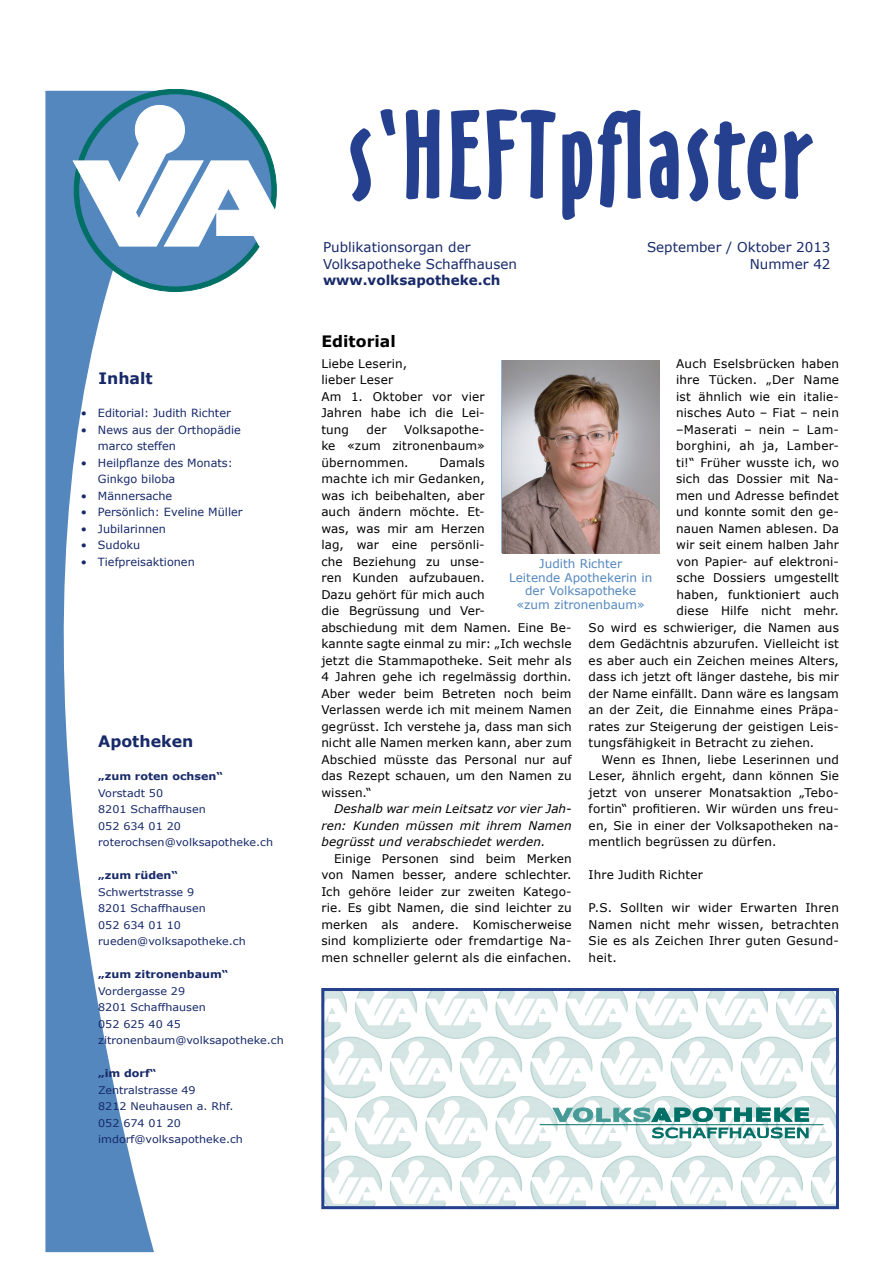
<style>
.page{position:relative;width:893px;height:1263px;background:#fff}
.page>*{position:absolute;margin:0;border:0;box-sizing:border-box;transform-origin:0 0}
.t1{font:112.5px "Oz Handicraft BT";letter-spacing:.05em;color:#25408f}
.t2{font:700 15.75px "Verdana";color:#172969}
.t3{font:700 15.75px "Verdana";color:#000}
.t4{font:13.5px/16.5px "Verdana";color:#172969}
.t5{font:700 13.5px "Verdana";color:#172969}
.t6{font:12px/16.5px "Verdana";letter-spacing:.015em;color:#000;text-align:justify}
.t7{font:italic 12px/16.5px "Verdana";letter-spacing:.015em;color:#000;text-align:justify}
.t8{font:12px/13.5px "Verdana";color:#5387bd;text-align:center}
.t9{font:11.25px/16.5px "Verdana";color:#172969}
.t10{font:10.5px/16.5px "Verdana";color:#172969;scale:1.06 1}
.t11{font:700 10.5px "Verdana";color:#172969;scale:1.06 1}
</style>
<div class="page">
<svg style="left:45px;top:91px;width:120px;height:1161px"></svg>
<svg style="left:74px;top:89px;width:202px;height:202px"></svg>
<div style="left:80px;top:95px;width:191px;height:191px;background:#5387bd;border-radius:50%"></div>
<svg style="left:73px;top:98px;width:204px;height:149px"></svg>
<img style="left:502px;top:472px;width:157px;height:81px">
<img style="left:325px;top:992px;width:22px;height:44px">
<img style="left:355px;top:992px;width:62px;height:47px">
<img style="left:425px;top:992px;width:63px;height:47px">
<img style="left:495px;top:992px;width:63px;height:47px">
<img style="left:565px;top:992px;width:63px;height:47px">
<img style="left:636px;top:992px;width:62px;height:47px">
<img style="left:706px;top:992px;width:62px;height:47px">
<img style="left:776px;top:992px;width:59px;height:47px">
<img style="left:325px;top:1098px;width:22px;height:57px">
<img style="left:355px;top:1096px;width:62px;height:62px">
<img style="left:425px;top:1096px;width:63px;height:62px">
<img style="left:495px;top:1096px;width:63px;height:62px">
<img style="left:565px;top:1096px;width:63px;height:62px">
<img style="left:636px;top:1096px;width:62px;height:62px">
<img style="left:706px;top:1096px;width:63px;height:62px">
<img style="left:776px;top:1096px;width:59px;height:62px">
<img style="left:325px;top:1036px;width:58px;height:62px">
<img style="left:390px;top:1036px;width:63px;height:62px">
<img style="left:460px;top:1036px;width:63px;height:62px">
<img style="left:530px;top:1036px;width:63px;height:62px">
<img style="left:600px;top:1036px;width:63px;height:62px">
<img style="left:670px;top:1036px;width:63px;height:62px">
<img style="left:741px;top:1036px;width:62px;height:62px">
<img style="left:811px;top:1036px;width:24px;height:62px">
<img style="left:325px;top:1155px;width:58px;height:50px">
<img style="left:390px;top:1155px;width:63px;height:50px">
<img style="left:460px;top:1155px;width:63px;height:50px">
<img style="left:530px;top:1155px;width:63px;height:50px">
<img style="left:600px;top:1155px;width:63px;height:50px">
<img style="left:670px;top:1155px;width:63px;height:50px">
<img style="left:741px;top:1155px;width:62px;height:50px">
<img style="left:811px;top:1155px;width:24px;height:50px">
<div style="left:321px;top:988px;width:518px;height:221px;border:3px solid #25408f"></div>
<svg style="left:653px;top:1128px;width:155px;height:10px"></svg>
<hr style="left:540px;top:1124px;width:283px;height:1px;background:#006f66">
<svg style="left:553px;top:1108px;width:198px;height:14px"></svg>
<svg style="left:757px;top:1108px;width:52px;height:13px"></svg>
<svg style="left:350px;top:128px;width:21px;height:74px"></svg>
<svg style="left:380px;top:109px;width:16px;height:27px"></svg>
<svg style="left:405px;top:109px;width:35px;height:91px"></svg>
<svg style="left:450px;top:109px;width:229px;height:363px"></svg>
<svg style="left:687px;top:121px;width:126px;height:81px"></svg>
<h1 class="t1" style="left:350px;top:90px;width:462px">s‘HEFTpflaster</h1>
<p class="t4" style="left:323px;top:239px;width:196px">Publikationsorgan der<br>Volksapotheke Schaffhausen</p>
<p class="t5" style="left:323px;top:271px;width:179px">www.volksapotheke.ch</p>
<p class="t4" style="left:647px;top:239px;width:185px;text-align:right">September / Oktober 2013<br>Nummer 42</p>
<h2 class="t3" style="left:321px;top:330px;width:76px">Editorial</h2>
<p class="t6" style="left:321px;top:355px;width:165px;text-align:left">Liebe Leserin,<br>lieber Leser<br>Am 1. Oktober vor vier<br>Jahren habe ich die Lei&shy;tung</p>
<p class="t6" style="left:676px;top:355px;width:164px">Auch Eselsbrücken haben</p>
<p class="t6" style="left:676px;top:371px;width:164px">ihre Tücken. „Der Name</p>
<p class="t6" style="left:676px;top:388px;width:164px">ist ähnlich wie ein italie-</p>
<p class="t6" style="left:676px;top:404px;width:164px">nisches Auto – Fiat – nein</p>
<p class="t6" style="left:676px;top:421px;width:164px">–Maserati – nein – Lam-</p>
<p class="t6" style="left:676px;top:437px;width:164px">borghini, ah ja, Lamber-</p>
<p class="t6" style="left:676px;top:454px;width:164px">ti!“ Früher wusste ich, wo</p>
<p class="t6" style="left:676px;top:470px;width:164px">sich das Dossier mit Na-</p>
<p class="t6" style="left:676px;top:487px;width:164px">men und Adresse befindet</p>
<p class="t6" style="left:676px;top:503px;width:164px">und konnte somit den ge-</p>
<p class="t6" style="left:676px;top:520px;width:164px">nauen Namen ablesen. Da</p>
<p class="t6" style="left:676px;top:536px;width:164px">wir seit einem halben Jahr</p>
<p class="t6" style="left:677px;top:553px;width:164px">von Papier- auf elektroni-</p>
<p class="t6" style="left:677px;top:569px;width:164px">sche Dossiers umgestellt</p>
<p class="t6" style="left:677px;top:586px;width:164px">haben, funktioniert auch</p>
<p class="t6" style="left:677px;top:602px;width:164px">diese Hilfe nicht mehr.</p>
<p class="t6" style="left:589px;top:619px;width:252px">So wird es schwieriger, die Namen aus</p>
<p class="t6" style="left:589px;top:635px;width:252px">dem Gedächtnis abzurufen. Vielleicht ist</p>
<p class="t6" style="left:589px;top:652px;width:252px">es aber auch ein Zeichen meines Alters,</p>
<p class="t6" style="left:589px;top:668px;width:252px">dass ich jetzt oft länger dastehe, bis mir</p>
<p class="t6" style="left:589px;top:685px;width:252px">der Name einfällt. Dann wäre es langsam</p>
<p class="t6" style="left:589px;top:701px;width:252px">an der Zeit, die Einnahme eines Präpa-</p>
<p class="t6" style="left:589px;top:718px;width:252px">rates zur Steigerung der geistigen Leis-</p>
<p class="t6" style="left:589px;top:734px;width:227px">tungsfähigkeit in Betracht zu ziehen.</p>
<p class="t6" style="left:601px;top:751px;width:239px">Wenn es Ihnen, liebe Leserinnen und</p>
<p class="t6" style="left:589px;top:767px;width:252px">Leser, ähnlich ergeht, dann können Sie</p>
<p class="t6" style="left:589px;top:784px;width:252px">jetzt von unserer Monatsaktion „Tebo-</p>
<p class="t6" style="left:589px;top:800px;width:252px">fortin“ profitieren. Wir würden uns freu-</p>
<p class="t6" style="left:589px;top:817px;width:252px">en, Sie in einer der Volksapotheken na-</p>
<p class="t6" style="left:589px;top:833px;width:189px">mentlich begrüssen zu dürfen.</p>
<p class="t6" style="left:589px;top:866px;width:116px">Ihre Judith Richter</p>
<p class="t6" style="left:589px;top:899px;width:252px">P.S. Sollten wir wider Erwarten Ihren Namen nicht mehr wissen, betrachten Sie es als Zeichen Ihrer guten Gesund&shy;heit.</p>
<h2 class="t2" style="left:99px;top:367px;width:56px">Inhalt</h2>
<p class="t9" style="left:81px;top:405px;width:151px">• Editorial: Judith Richter</p>
<p class="t9" style="left:98px;top:421px;width:144px;text-indent:-17px">• News aus der Orthopädie marco steffen</p>
<p class="t9" style="left:98px;top:454px;width:136px;text-indent:-17px">• Heilpflanze des Monats:<br>Ginkgo biloba</p>
<p class="t9" style="left:81px;top:487px;width:93px">• Männersache</p>
<p class="t9" style="left:81px;top:504px;width:163px">• Persönlich: Eveline Müller</p>
<p class="t9" style="left:81px;top:520px;width:87px">• Jubilarinnen</p>
<p class="t9" style="left:81px;top:537px;width:61px">• Sudoku</p>
<p class="t9" style="left:81px;top:553px;width:115px">• Tiefpreisaktionen</p>
<p class="t8" style="left:509px;top:557px;width:145px">Judith Richter<br>Leitende Apothekerin in der Volksapotheke «zum zitronenbaum»</p>
<p class="t6" style="left:321px;top:421px;width:165px;text-indent:83px">Volksapothe&shy;ke «zum zitronenbaum» übernommen.</p>
<p class="t6" style="left:367px;top:421px;width:22px">der</p>
<p class="t6" style="left:321px;top:454px;width:252px;text-align:left;text-indent:118px">Damals<br>machte ich mir Gedanken,<br>was ich beibehalten, aber<br>auch ändern möchte. Et-<br>was, was mir am Herzen<br>lag, war eine persönli-<br>che Beziehung zu unse-<br>ren Kunden aufzubauen.<br>Dazu gehört für mich auch<br>die Begrüssung und Ver-<br>abschiedung mit dem Namen. Eine Be&shy;kannte sagte einmal zu mir: „Ich wechsle jetzt die Stammapotheke. Seit mehr als<br>4 Jahren gehe ich regelmässig dorthin.<br>Aber weder beim Betreten noch beim<br>Verlassen werde ich mit meinem Namen gegrüsst. Ich verstehe ja, dass man sich nicht alle Namen merken kann, aber zum<br>Abschied müsste das Personal nur auf das Rezept schauen, um den Namen zu wissen.“</p>
<p class="t7" style="left:321px;top:800px;width:252px;text-indent:13px">Deshalb war mein Leitsatz vor vier Jah&shy;ren: Kunden müssen mit ihrem Namen begrüsst und verabschiedet werden.</p>
<p class="t6" style="left:321px;top:850px;width:252px;text-indent:13px">Einige Personen sind beim Merken von Namen besser, andere schlechter.<br>Ich gehöre leider zur zweiten Katego&shy;rie. Es gibt Namen, die sind leichter zu merken als andere. Komischerweise sind komplizierte oder fremdartige Na&shy;men schneller gelernt als die einfachen.</p>
<h2 class="t2" style="left:98px;top:730px;width:97px">Apotheken</h2>
<p class="t11" style="left:98px;top:769px;width:119px">„zum roten ochsen“</p>
<p class="t10" style="left:98px;top:784px;width:166px">Vorstadt 50<br>8201 Schaffhausen<br>052 634 01 20 roterochsen@volksapotheke.ch</p>
<p class="t11" style="left:98px;top:868px;width:77px">„zum rüden“</p>
<p class="t10" style="left:98px;top:883px;width:141px">Schwertstrasse 9<br>8201 Schaffhausen<br>052 634 01 10 rueden@volksapotheke.ch</p>
<p class="t11" style="left:98px;top:967px;width:124px">„zum zitronenbaum“</p>
<p class="t10" style="left:98px;top:982px;width:177px">Vordergasse 29<br>8201 Schaffhausen<br>052 625 40 45 zitronenbaum@volksapotheke.ch</p>
<p class="t11" style="left:98px;top:1066px;width:56px">„im dorf“</p>
<p class="t10" style="left:98px;top:1081px;width:138px">Zentralstrasse 49<br>8212 Neuhausen a. Rhf.<br>052 674 01 20 imdorf@volksapotheke.ch</p>
</div>
